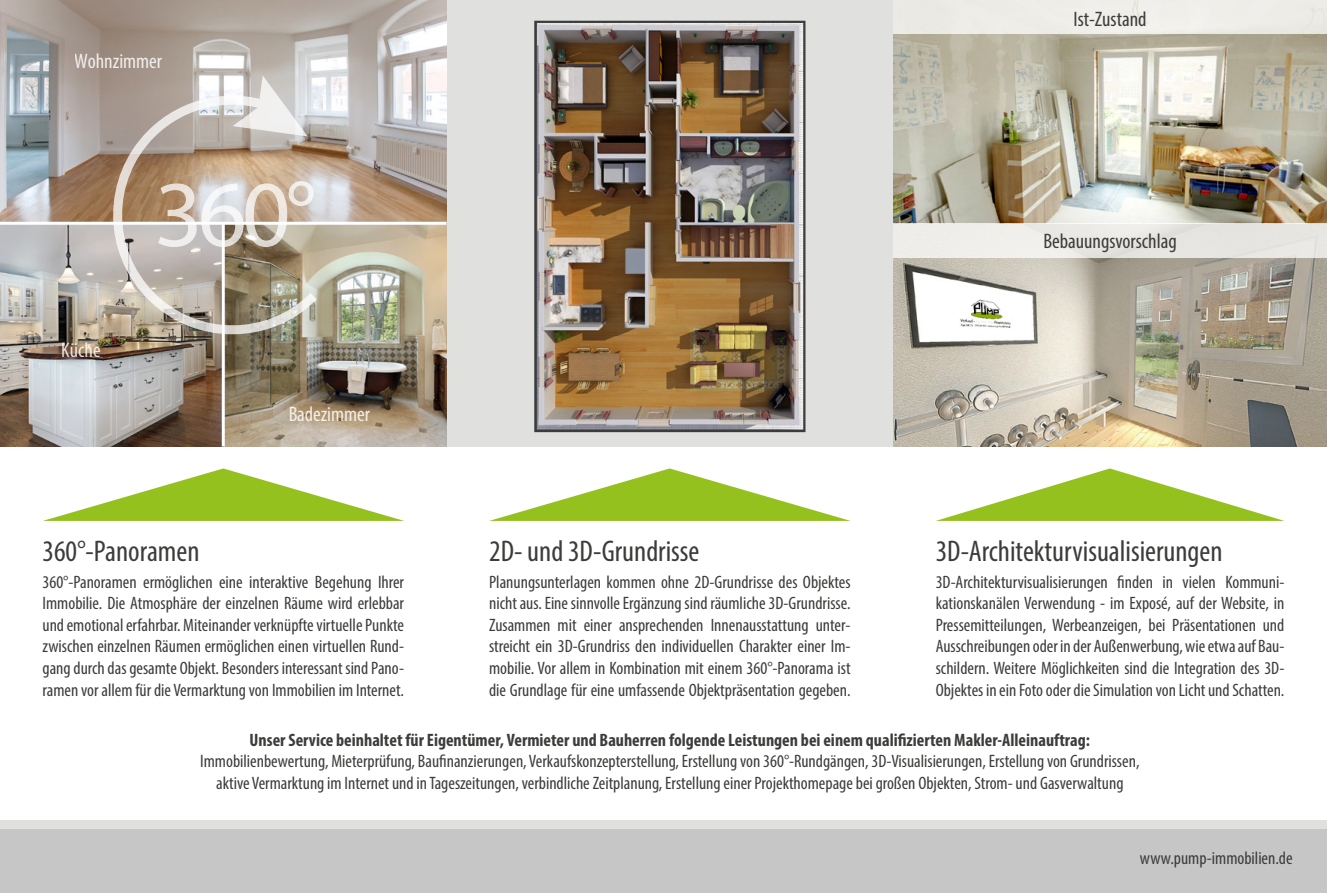
<style>
.page{position:relative;width:1327px;height:893px;background:#fff}
.page>*{position:absolute;margin:0;border:0;box-sizing:border-box;transform-origin:0 0}
.t1{font:condensed 30px "Myriad Pro";color:#3c3c3b}
.t2{font:condensed 21px "Myriad Pro";color:#3c3c3b}
.t3{font:condensed 21px "Myriad Pro";color:#fff}
.t4{font:condensed 18px/21.6px "Myriad Pro";color:#3c3c3b;text-align:justify}
.t5{font:700 condensed 18px "Myriad Pro";color:#3c3c3b}
</style>
<div class="page">
<div style="left:446px;top:0;width:447px;height:446px;background:#e0e0df"></div>
<div style="left:0;top:829px;width:1327px;height:64px;background:#c6c6c6"></div>
<div style="left:0;top:821px;width:1327px;height:8px;background:#e0e0df"></div>
<img style="left:0;top:0;width:446px;height:446px">
<hr style="left:222px;top:223px;width:3px;height:223px;background:#fff">
<hr style="left:0;top:222px;width:446px;height:3px;background:#fff">
<svg style="left:94px;top:88px;width:232px;height:248px;background:#b3a696"></svg>
<svg style="left:233px;top:75px;width:75px;height:61px"></svg>
<svg style="left:158px;top:181px;width:156px;height:66px;background:#d0c5ba"></svg>
<svg style="left:43px;top:468px;width:361px;height:53px"></svg>
<svg style="left:489px;top:468px;width:361px;height:53px"></svg>
<svg style="left:936px;top:468px;width:348px;height:53px"></svg>
<img style="left:893px;top:34px;width:434px;height:412px">
<img style="left:534px;top:20px;width:272px;height:413px">
<div style="left:893px;top:0;width:434px;height:34px;background:#eeede9"></div>
<div style="left:893px;top:223px;width:434px;height:34px;background:#eae8e5"></div>
<p class="t3" style="left:75px;top:48px;width:89px">Wohnzimmer</p>
<p class="t3" style="left:62px;top:337px;width:41px">Küche</p>
<p class="t3" style="left:288px;top:401px;width:83px">Badezimmer</p>
<p class="t2" style="left:1073px;top:6px;width:74px">Ist-Zustand</p>
<p class="t2" style="left:1043px;top:228px;width:135px">Bebauungsvorschlag</p>
<h1 class="t1" style="left:43px;top:533px;width:159px">360°-Panoramen</h1>
<h1 class="t1" style="left:489px;top:533px;width:212px">2D- und 3D-Grundrisse</h1>
<h1 class="t1" style="left:935px;top:533px;width:288px">3D-Architekturvisualisierungen</h1>
<p class="t4" style="left:489px;top:571px;width:363px">Planungsunterlagen kommen ohne 2D-Grundrisse des Objektes nicht aus. Eine sinnvolle Ergänzung sind räumliche 3D-Grundrisse.<br>Zusammen mit einer ansprechenden Innenausstattung unter&shy;streicht ein 3D-Grundriss den individuellen Charakter einer Im&shy;mobilie. Vor allem in Kombination mit einem 360°-Panorama ist die Grundlage für eine umfassende Objektpräsentation gegeben.</p>
<p class="t4" style="left:935px;top:571px;width:350px">3D-Architekturvisualisierungen finden in vielen Kommuni&shy;kationskanälen Verwendung - im Exposé, auf der Website, in Pressemitteilungen, Werbeanzeigen, bei Präsentationen und Ausschreibungen oder in der Außenwerbung, wie etwa auf Bau&shy;schildern. Weitere Möglichkeiten sind die Integration des 3D-Objektes in ein Foto oder die Simulation von Licht und Schatten.</p>
<p class="t4" style="left:43px;top:571px;width:363px">360°-Panoramen ermöglichen eine interaktive Begehung Ihrer Immobilie. Die Atmosphäre der einzelnen Räume wird erlebbar und emotional erfahrbar. Miteinander verknüpfte virtuelle Punkte zwischen einzelnen Räumen ermöglichen einen virtuellen Rund&shy;gang durch das gesamte Objekt. Besonders interessant sind Pano&shy;ramen vor allem für die Vermarktung von Immobilien im Internet.</p>
<p class="t5" style="left:250px;top:728px;width:842px">Unser Service beinhaltet für Eigentümer, Vermieter und Bauherren folgende Leistungen bei einem qualifizierten Makler-Alleinauftrag:</p>
<p class="t4" style="left:200px;top:750px;width:941px;text-align:center">Immobilienbewertung, Mieterprüfung, Baufinanzierungen, Verkaufskonzepterstellung, Erstellung von 360°-Rundgängen, 3D-Visualisierungen, Erstellung von Grundrissen, aktive Vermarktung im Internet und in Tageszeitungen, verbindliche Zeitplanung, Erstellung einer Projekthomepage bei großen Objekten, Strom- und Gasverwaltung</p>
<p class="t4" style="left:1140px;top:847px;width:154px">www.pump-immobilien.de</p>
</div>
